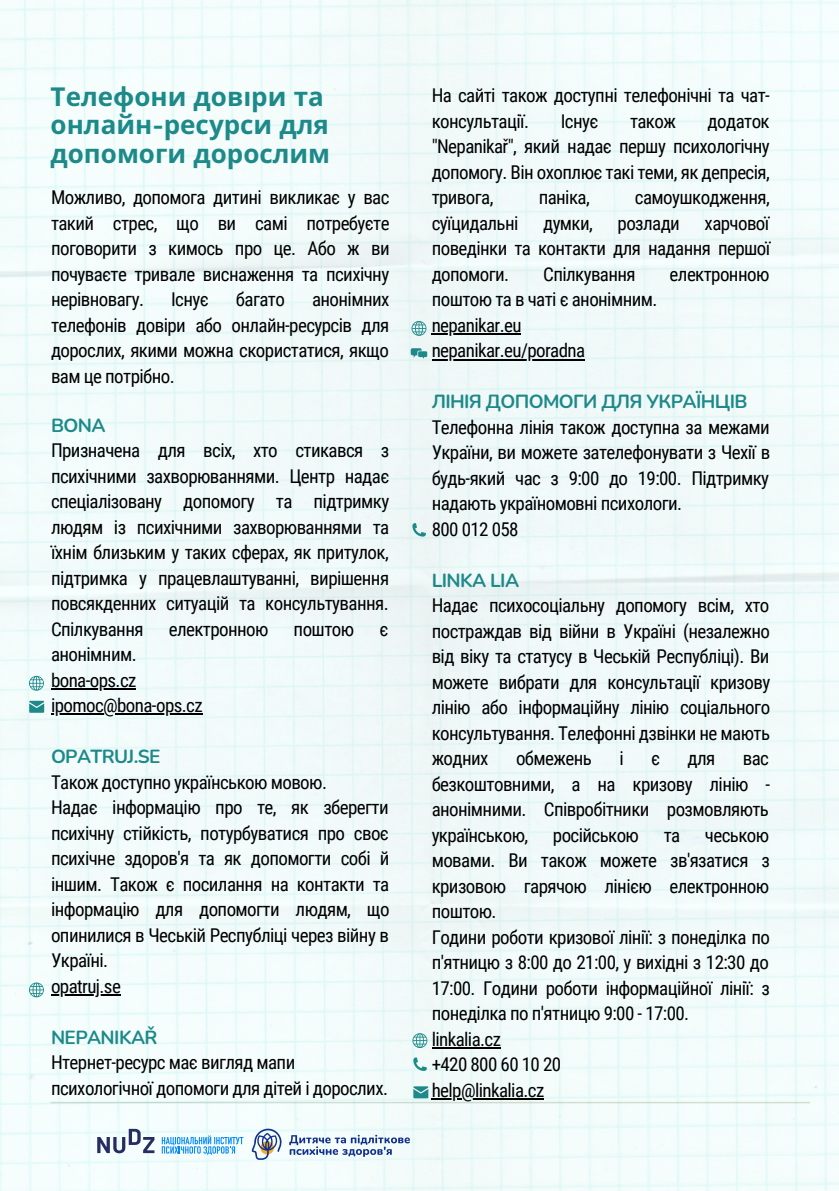
<style>
.page{position:relative;width:839px;height:1191px;background:#fff}
.page>*{position:absolute;margin:0;border:0;box-sizing:border-box;transform-origin:0 0}
.t1{font:700 26px/28.4px "Noto Sans";color:#1d8989}
.t2{font:19px/25.6px "Roboto Condensed";letter-spacing:-.03em;color:#000;text-align:justify}
.t3{font:700 19px "Nunito";letter-spacing:-.03em;color:#1d8989}
.s1{font-family:"Nunito Sans";font-weight:800}
</style>
<div class="page">
<img style="left:0;top:0;width:838px;height:1191px">
<hr style="left:51px;top:1102px;width:759px;height:1px;background:#4a6229">
<svg style="left:29px;top:982px;width:15px;height:15px"></svg>
<svg style="left:410px;top:348px;width:17px;height:11px"></svg>
<svg style="left:29px;top:676px;width:15px;height:15px"></svg>
<svg style="left:412px;top:523px;width:14px;height:14px"></svg>
<svg style="left:29px;top:701px;width:15px;height:12px"></svg>
<svg style="left:411px;top:321px;width:15px;height:15px"></svg>
<hr style="left:431px;top:333px;width:90px;height:2px;background:#000">
<hr style="left:431px;top:359px;width:153px;height:1px;background:#000">
<hr style="left:431px;top:1047px;width:69px;height:2px;background:#000">
<hr style="left:431px;top:1098px;width:112px;height:2px;background:#000">
<svg style="left:413px;top:1057px;width:14px;height:14px"></svg>
<svg style="left:412px;top:1033px;width:15px;height:15px"></svg>
<svg style="left:413px;top:1086px;width:15px;height:12px"></svg>
<hr style="left:51px;top:688px;width:85px;height:2px;background:#000">
<hr style="left:51px;top:714px;width:151px;height:1px;background:#000">
<hr style="left:51px;top:994px;width:69px;height:2px;background:#000">
<svg style="left:252px;top:1128px;width:30px;height:32px"></svg>
<svg style="left:289px;top:1135px;width:121px;height:22px"></svg>
<svg style="left:97px;top:1129px;width:57px;height:24px"></svg>
<svg style="left:162px;top:1136px;width:81px;height:19px"></svg>
<p class="t1" style="left:51px;top:82px;width:281px">Телефони дові ри та онлайн<span class="s1">-</span>ресурси для допомоги дорослим</p>
<p class="t2" style="left:51px;top:185px;width:340px">Можливо, допомога дитині викликає у вас такий стрес, що ви самі потребуєте поговорити з кимось про це. Або ж ви почуваєте тривале виснаження та психічну нерівновагу.</p>
<p class="t2" style="left:171px;top:287px;width:39px">Існує</p>
<p class="t2" style="left:236px;top:287px;width:50px">багато</p>
<p class="t2" style="left:51px;top:287px;width:340px;text-indent:261px">анонімних телефонів довіри або онлайн-ресурсів для дорослих, якими можна скористатися, якщо вам це потрібно.</p>
<p class="t3" style="left:51px;top:412px;width:56px">BONA</p>
<p class="t2" style="left:51px;top:438px;width:340px">Призначена для всіх, хто стикався з психічними захворюваннями. Центр надає спеціалізовану допомогу та підтримку людям із психічними захворюваннями та їхнім близьким у таких сферах, як притулок, підтримка у працевлаштуванні, вирішення повсякденних ситуацій та консультування.<br>Спілкування</p>
<p class="t2" style="left:169px;top:616px;width:101px">електронною</p>
<p class="t2" style="left:293px;top:616px;width:62px">поштою</p>
<p class="t2" style="left:379px;top:616px;width:10px">є</p>
<p class="t2" style="left:51px;top:642px;width:87px">анонімним.</p>
<p class="t2" style="left:51px;top:667px;width:87px">bona-ops.cz</p>
<p class="t2" style="left:51px;top:693px;width:153px">ipomoc@bona-ops.cz</p>
<p class="t3" style="left:51px;top:744px;width:111px">OPATRUJ.SE</p>
<p class="t2" style="left:51px;top:769px;width:277px">Tакож доступно українською мовою.</p>
<p class="t2" style="left:51px;top:795px;width:340px">Надає інформацію про те, як зберегти психічну стійкість, потурбуватися про своє психічне здоров'я та як допомогти собі й іншим. Також є посилання на контакти та інформацію для допомогти людям, що опинилися в Чеській Республіці через війну в Україні.</p>
<p class="t2" style="left:51px;top:973px;width:71px">opatruj.se</p>
<p class="t3" style="left:51px;top:1024px;width:108px">NEPANIKAŘ</p>
<p class="t2" style="left:51px;top:1050px;width:338px">Hтернет-ресурс має вигляд мапи психологічної допомоги для дітей і дорослих.</p>
<p class="t2" style="left:431px;top:83px;width:340px">На сайті також доступні телефонічні та чат&shy;консультації.</p>
<p class="t2" style="left:560px;top:109px;width:39px">Існує</p>
<p class="t2" style="left:630px;top:109px;width:47px">також</p>
<p class="t2" style="left:431px;top:109px;width:339px;text-indent:276px">додаток "Nepanikař", який надає першу психологічну допомогу. Він охоплює такі теми, як депресія, тривога,</p>
<p class="t2" style="left:538px;top:185px;width:53px">паніка,</p>
<p class="t2" style="left:635px;top:185px;width:136px">самоушкодження,</p>
<p class="t2" style="left:431px;top:211px;width:340px;text-indent:273px">харчової поведінки та контакти для надання першої допомоги.</p>
<p class="t2" style="left:431px;top:211px;width:88px">суїцидальні</p>
<p class="t2" style="left:543px;top:211px;width:51px">думки,</p>
<p class="t2" style="left:617px;top:211px;width:64px">розлади</p>
<p class="t2" style="left:543px;top:262px;width:94px">Спілкування</p>
<p class="t2" style="left:669px;top:262px;width:101px">електронною</p>
<p class="t2" style="left:431px;top:287px;width:227px">поштою та в чаті є анонімним.</p>
<p class="t2" style="left:431px;top:313px;width:91px">nepanikar.eu</p>
<p class="t2" style="left:431px;top:338px;width:155px">nepanikar.eu/poradna</p>
<p class="t3" style="left:431px;top:389px;width:317px">ЛІНІЯ ДОПОМОГИ ДЛЯ УКРАЇНЦІВ</p>
<p class="t2" style="left:431px;top:415px;width:340px">Tелефонна лінія також доступна за межами України, ви можете зателефонувати з Чехії в будь-який час з 9:00 до 19:00. Підтримку надають україномовні психологи.</p>
<p class="t2" style="left:431px;top:517px;width:88px">800 012 058</p>
<p class="t3" style="left:431px;top:568px;width:89px">LINKA LIA</p>
<p class="t2" style="left:431px;top:593px;width:340px">Hадає психосоціальну допомогу всім, хто постраждав від війни в Україні (незалежно від віку та статусу в Чеській Республіці). Ви можете вибрати для консультації кризову лінію або інформаційну лінію соціального консультування. Телефонні дзвінки не мають жодних</p>
<p class="t2" style="left:516px;top:746px;width:77px">обмежень</p>
<p class="t2" style="left:619px;top:746px;width:6px">і</p>
<p class="t2" style="left:651px;top:746px;width:10px">є</p>
<p class="t2" style="left:687px;top:746px;width:29px">для</p>
<p class="t2" style="left:431px;top:746px;width:340px;text-indent:311px">вас безкоштовними, а на кризову лінію - анонімними. Співробітники розмовляють українською,</p>
<p class="t2" style="left:553px;top:823px;width:88px">російською</p>
<p class="t2" style="left:663px;top:823px;width:18px">та</p>
<p class="t2" style="left:431px;top:823px;width:340px;text-indent:273px">чеською мовами. Ви також можете зв'язатися з кризовою гарячою лінією електронною поштою.</p>
<p class="t2" style="left:431px;top:925px;width:340px">Години роботи кризової лінії: з понеділка по п'ятницю з 8:00 до 21:00, у вихідні з 12:30 до 17:00. Години роботи інформаційної лінії: з понеділка по п'ятницю 9:00 - 17:00.</p>
<p class="t2" style="left:431px;top:1027px;width:71px">linkalia.cz</p>
<p class="t2" style="left:431px;top:1052px;width:131px">+420 800 60 10 20</p>
<p class="t2" style="left:431px;top:1078px;width:114px">help@linkalia.cz</p>
</div>
